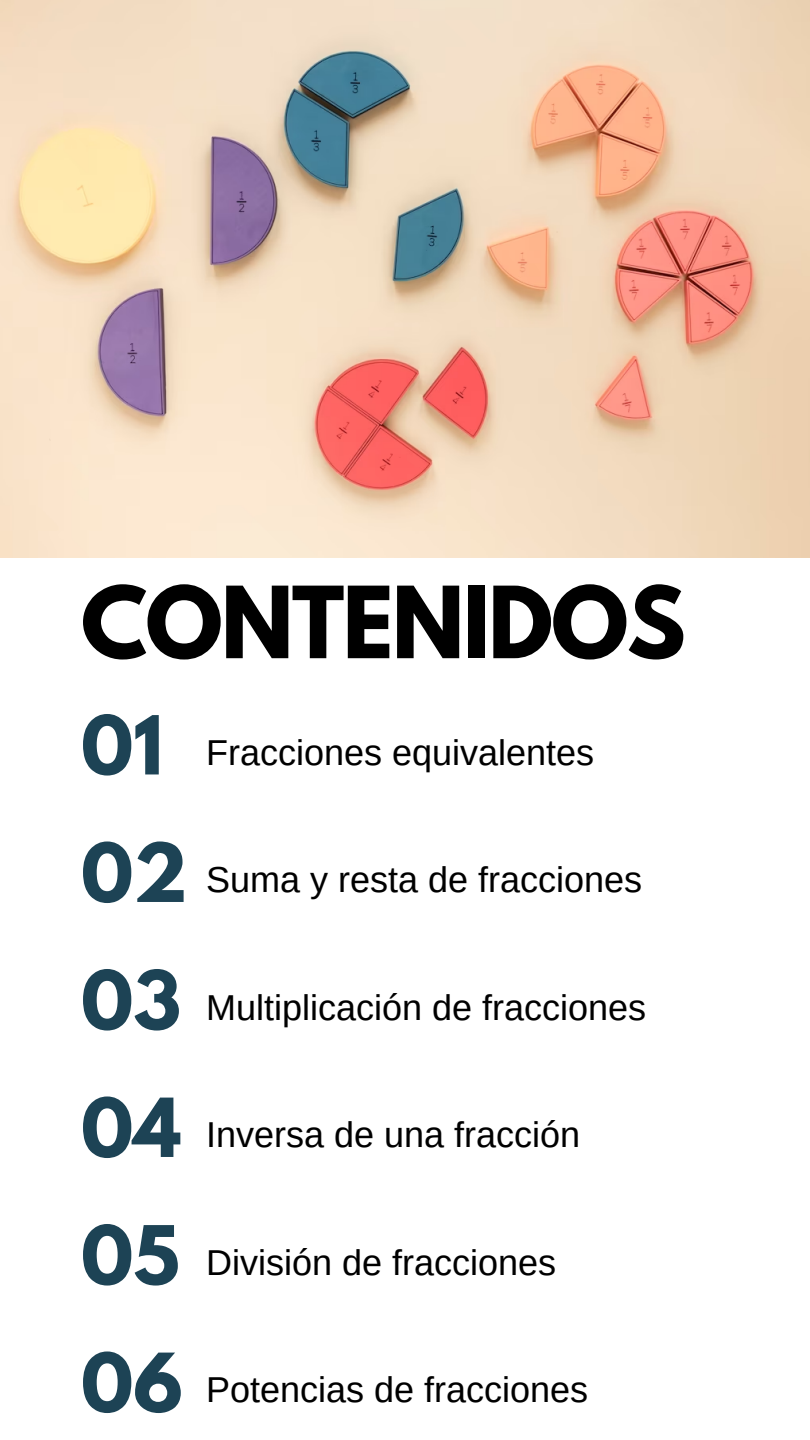
<style>
.page{position:relative;width:810px;height:1440px;background:#fff}
.page>*{position:absolute;margin:0;border:0;box-sizing:border-box;transform-origin:0 0}
.t1{font:700 88px "League Spartan";letter-spacing:-.02em;color:#000}
.t2{font:700 72px "League Spartan";color:#1d4355}
.t3{font:36px "Arimo";color:#000}
</style>
<div class="page">
<img style="left:0;top:0;width:810px;height:558px">
<p class="t1" style="left:81px;top:579px;width:606px">CONTENIDOS</p>
<p class="t2" style="left:81px;top:710px;width:84px">01</p>
<p class="t3" style="left:206px;top:732px;width:390px">Fracciones equivalentes</p>
<p class="t2" style="left:81px;top:837px;width:108px">02</p>
<p class="t3" style="left:206px;top:860px;width:437px">Suma y resta de fracciones</p>
<p class="t2" style="left:81px;top:965px;width:102px">03</p>
<p class="t3" style="left:206px;top:987px;width:441px">Multiplicación de fracciones</p>
<p class="t2" style="left:81px;top:1092px;width:102px">04</p>
<p class="t2" style="left:81px;top:1220px;width:100px">05</p>
<p class="t2" style="left:81px;top:1347px;width:103px">06</p>
<p class="t3" style="left:206px;top:1115px;width:376px">Inversa de una fracción</p>
<p class="t3" style="left:206px;top:1242px;width:351px">División de fracciones</p>
<p class="t3" style="left:206px;top:1369px;width:383px">Potencias de fracciones</p>
</div>
